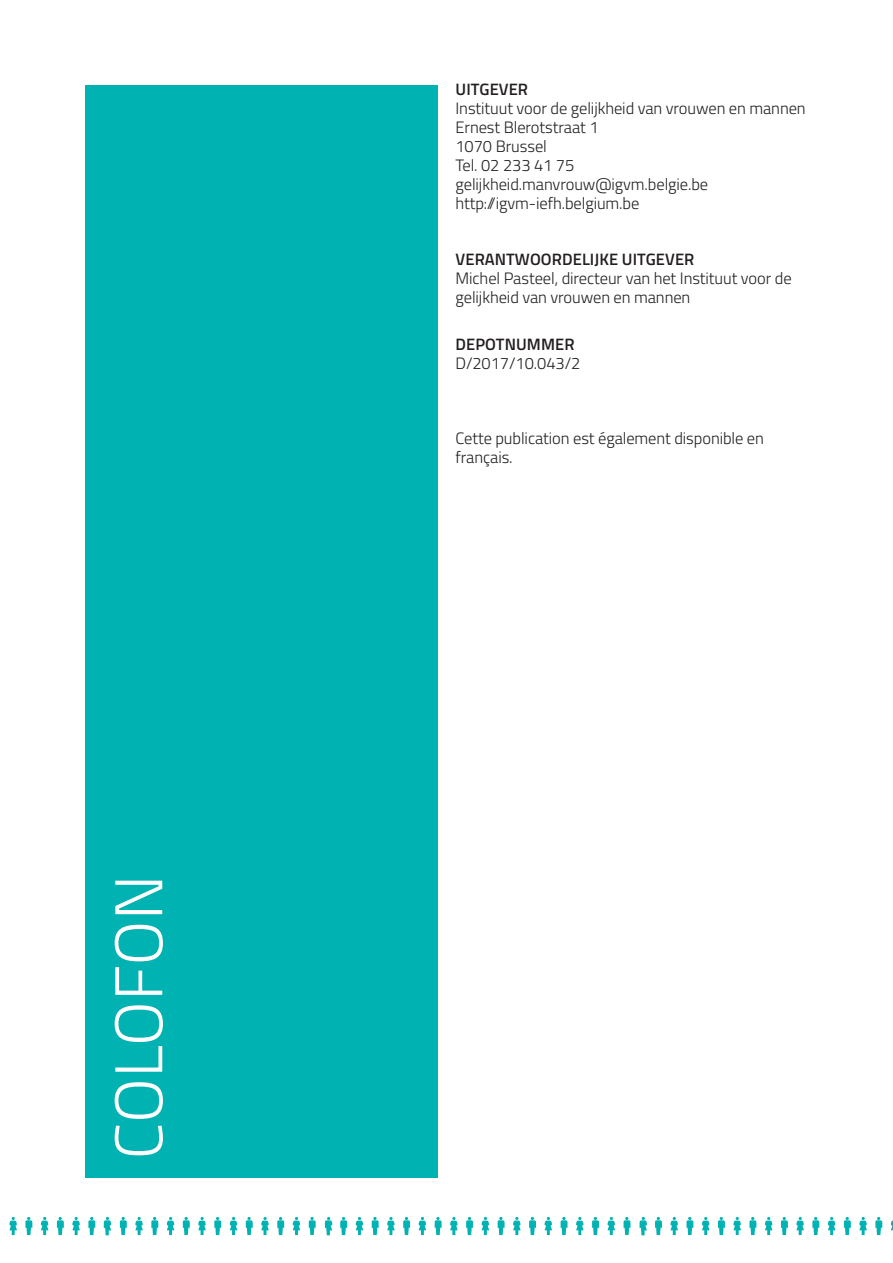
<style>
.page{position:relative;width:893px;height:1263px;background:#fff}
.page>*{position:absolute;margin:0;border:0;box-sizing:border-box;transform-origin:0 0}
.t1{font:300 67.5px "Titillium";letter-spacing:.005em;color:#fff}
.t2{font:300 16.5px/18.9px "Titillium";letter-spacing:-.005em;color:#231f20}
.t3{font:600 16.5px "Titillium";letter-spacing:.005em;color:#231f20}
</style>
<div class="page">
<svg style="left:891px;top:1220px;width:2px;height:11px"></svg>
<svg style="left:25px;top:1217px;width:7px;height:18px"></svg>
<svg style="left:529px;top:1217px;width:7px;height:18px"></svg>
<svg style="left:277px;top:1217px;width:7px;height:18px"></svg>
<svg style="left:781px;top:1217px;width:7px;height:18px"></svg>
<svg style="left:151px;top:1217px;width:7px;height:18px"></svg>
<svg style="left:655px;top:1217px;width:7px;height:18px"></svg>
<svg style="left:403px;top:1217px;width:7px;height:18px"></svg>
<svg style="left:88px;top:1217px;width:7px;height:18px"></svg>
<svg style="left:592px;top:1217px;width:7px;height:18px"></svg>
<svg style="left:340px;top:1217px;width:7px;height:18px"></svg>
<svg style="left:844px;top:1217px;width:7px;height:18px"></svg>
<svg style="left:214px;top:1217px;width:7px;height:18px"></svg>
<svg style="left:718px;top:1217px;width:7px;height:18px"></svg>
<svg style="left:466px;top:1217px;width:7px;height:18px"></svg>
<svg style="left:57px;top:1217px;width:7px;height:18px"></svg>
<svg style="left:560px;top:1217px;width:8px;height:18px"></svg>
<svg style="left:308px;top:1217px;width:8px;height:18px"></svg>
<svg style="left:812px;top:1217px;width:7px;height:18px"></svg>
<svg style="left:183px;top:1217px;width:7px;height:18px"></svg>
<svg style="left:686px;top:1217px;width:7px;height:18px"></svg>
<svg style="left:434px;top:1217px;width:8px;height:18px"></svg>
<svg style="left:120px;top:1217px;width:7px;height:18px"></svg>
<svg style="left:623px;top:1217px;width:7px;height:18px"></svg>
<svg style="left:371px;top:1217px;width:8px;height:18px"></svg>
<svg style="left:875px;top:1217px;width:7px;height:18px"></svg>
<svg style="left:245px;top:1217px;width:8px;height:18px"></svg>
<svg style="left:749px;top:1217px;width:7px;height:18px"></svg>
<svg style="left:497px;top:1217px;width:8px;height:18px"></svg>
<svg style="left:9px;top:1217px;width:8px;height:18px"></svg>
<svg style="left:513px;top:1217px;width:8px;height:18px"></svg>
<svg style="left:261px;top:1217px;width:8px;height:18px"></svg>
<svg style="left:765px;top:1217px;width:7px;height:18px"></svg>
<svg style="left:135px;top:1217px;width:8px;height:18px"></svg>
<svg style="left:387px;top:1217px;width:8px;height:18px"></svg>
<svg style="left:72px;top:1217px;width:8px;height:18px"></svg>
<svg style="left:576px;top:1217px;width:8px;height:18px"></svg>
<svg style="left:828px;top:1217px;width:7px;height:18px"></svg>
<svg style="left:198px;top:1217px;width:8px;height:18px"></svg>
<svg style="left:702px;top:1217px;width:7px;height:18px"></svg>
<svg style="left:450px;top:1217px;width:8px;height:18px"></svg>
<svg style="left:41px;top:1217px;width:7px;height:18px"></svg>
<svg style="left:544px;top:1217px;width:8px;height:18px"></svg>
<svg style="left:293px;top:1217px;width:7px;height:18px"></svg>
<svg style="left:796px;top:1217px;width:8px;height:18px"></svg>
<svg style="left:167px;top:1217px;width:7px;height:18px"></svg>
<svg style="left:670px;top:1217px;width:8px;height:18px"></svg>
<svg style="left:418px;top:1217px;width:8px;height:18px"></svg>
<svg style="left:607px;top:1217px;width:8px;height:18px"></svg>
<svg style="left:355px;top:1217px;width:8px;height:18px"></svg>
<svg style="left:859px;top:1217px;width:8px;height:18px"></svg>
<svg style="left:230px;top:1217px;width:7px;height:18px"></svg>
<svg style="left:733px;top:1217px;width:8px;height:18px"></svg>
<svg style="left:481px;top:1217px;width:8px;height:18px"></svg>
<svg style="left:104px;top:1217px;width:7px;height:18px"></svg>
<svg style="left:325px;top:1217px;width:7px;height:18px"></svg>
<svg style="left:639px;top:1217px;width:8px;height:18px"></svg>
<div style="left:85px;top:85px;width:353px;height:1093px;background:#00b2b2"></div>
<h1 class="t1" style="left:90px;top:1159px;width:286px;rotate:-90deg">COLOFON</h1>
<p class="t3" style="left:456px;top:77px;width:74px">UITGEVER</p>
<p class="t2" style="left:455px;top:98px;width:352px">Instituut voor de gelijkheid van vrouwen en mannen<br>Ernest Blerotstraat 1<br>1070 Brussel<br>Tel. 02 233 41 75 gelijkheid.manvrouw@igvm.belgie.be http://igvm-iefh.belgium.be</p>
<p class="t3" style="left:456px;top:247px;width:240px">VERANTWOORDELIJKE UITGEVER</p>
<p class="t2" style="left:455px;top:268px;width:338px">Michel Pasteel, directeur van het Instituut voor de gelijkheid van vrouwen en mannen</p>
<p class="t3" style="left:456px;top:332px;width:120px">DEPOTNUMMER</p>
<p class="t2" style="left:455px;top:353px;width:126px">D/2017/10.043/2</p>
<p class="t2" style="left:455px;top:428px;width:310px">Cette publication est également disponible en français.</p>
</div>
